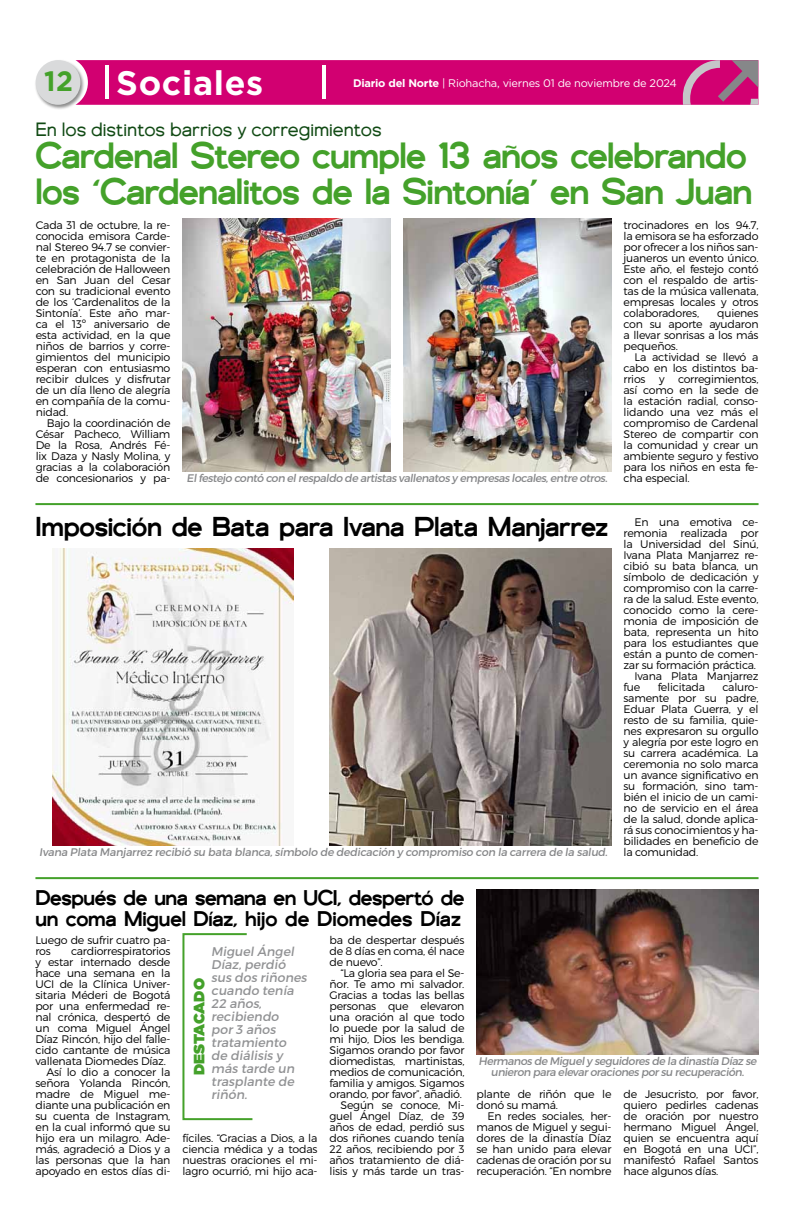
<style>
.page{position:relative;width:794px;height:1219px;background:#fff}
.page>*{position:absolute;margin:0;border:0;box-sizing:border-box;transform-origin:0 0}
.t1{font:500 36px/36px "Genova";letter-spacing:-.02em;color:#44a12a}
.t2{font:700 34px "Gotham";letter-spacing:.02em;color:#fff}
.t3{font:700 28px "Gotham";color:#44a12a}
.t4{font:500 27px "Genova";letter-spacing:-.01em;color:#000}
.t5{font:500 21px/21px "Genova";letter-spacing:-.02em;color:#000}
.t6{font:19px "Genova";color:#114a14}
.t7{font:900 15px "Gotham";color:#44a12a}
.t8{font:12.6px/13px "Trueno Rg It";color:#919294}
.t9{font:11px/11px "Trueno Lt";letter-spacing:-.02em;color:#000;text-align:justify}
.t10{font:11px/11px "Trueno Rg It";letter-spacing:-.04em;color:#868789;text-align:center}
.t11{font:11px "Trueno Rg It";letter-spacing:-.02em;color:#868789}
.t12{font:11px "Gotham";letter-spacing:-.02em;color:#fff}
.s1{font-weight:700}
</style>
<div class="page">
<svg style="left:85px;top:60px;width:673px;height:45px;background:#d00874"></svg>
<div style="left:35px;top:59px;width:50px;height:51px;background:#000;opacity:.45"></div>
<div style="left:36px;top:60px;width:44px;height:45px;background:#d9dadb;border-radius:50%"></div>
<hr style="left:105px;top:66px;width:4px;height:33px;background:#fff">
<hr style="left:322px;top:66px;width:3px;height:33px;background:#fff">
<img style="left:182px;top:218px;width:209px;height:253px">
<img style="left:403px;top:218px;width:208px;height:253px">
<hr style="left:35px;top:503px;width:723px;height:2px;background:#44a12a">
<img style="left:53px;top:548px;width:241px;height:297px">
<img style="left:329px;top:548px;width:282px;height:297px">
<hr style="left:35px;top:877px;width:723px;height:2px;background:#44a12a">
<img style="left:476px;top:889px;width:282px;height:165px">
<svg style="left:182px;top:933px;width:71px;height:188px"></svg>
<h2 class="t2" style="left:116px;top:61px;width:149px">Sociales</h2>
<h3 class="t3" style="left:44px;top:62px;width:30px">12</h3>
<p class="t12" style="left:353px;top:76px;width:325px"><span class="s1">Diario del Norte</span> | Riohacha, viernes 01 de noviembre de 2024</p>
<h3 class="t6" style="left:35px;top:119px;width:348px">En los distintos barrios y corregimientos</h3>
<h1 class="t1" style="left:35px;top:138px;width:718px">Cardenal Stereo cumple 13 años celebrando los ‘Cardenalitos de la Sintonía’ en San Juan</h1>
<p class="t9" style="left:36px;top:219px;width:136px">Cada 31 de octubre, la re&shy;conocida emisora Carde&shy;nal Stereo 94.7 se convier&shy;te en protagonista de la celebración de Halloween en San Juan del Cesar con su tradicional evento de los ‘Cardenalitos de la Sintonía’. Este año mar&shy;ca el 13º aniversario de esta actividad, en la que niños de barrios y corre&shy;gimientos del municipio esperan con entusiasmo recibir dulces y disfrutar de un día lleno de alegría en compañía de la comu&shy;nidad.</p>
<p class="t9" style="left:36px;top:417px;width:136px;text-indent:11px">Bajo la coordinación de César Pacheco, William De la Rosa, Andrés Fé&shy;lix Daza y Nasly Molina, y gracias a la colaboración de concesionarios y pa-</p>
<p class="t9" style="left:623px;top:219px;width:136px">trocinadores en los 94.7, la emisora se ha esforzado por ofrecer a los niños san&shy;juaneros un evento único.<br>Este año, el festejo contó con el respaldo de artis&shy;tas de la música vallenata, empresas locales y otros colaboradores,</p>
<p class="t9" style="left:623px;top:307px;width:136px;text-indent:94px">quienes con su aporte ayudaron a llevar sonrisas a los más pequeños.</p>
<p class="t9" style="left:623px;top:351px;width:136px;text-indent:11px">La actividad se llevó a cabo en los distintos ba&shy;rrios y corregimientos, así como en la sede de la estación radial, conso&shy;lidando una vez más el compromiso de Cardenal Stereo de compartir con la comunidad y crear un ambiente seguro y festivo para los niños en esta fe-</p>
<p class="t10" style="left:187px;top:473px;width:422px">El festejo contó con el respaldo de artistas vallenatos y empresas locales, entre otros.</p>
<p class="t9" style="left:623px;top:472px;width:68px">cha especial.</p>
<h3 class="t4" style="left:35px;top:510px;width:574px">Imposición de Bata para Ivana Plata Manjarrez</h3>
<p class="t9" style="left:634px;top:516px;width:125px">En una emotiva ce-</p>
<p class="t9" style="left:623px;top:527px;width:136px">remonia realizada por</p>
<p class="t9" style="left:623px;top:538px;width:136px">la Universidad del Sinú,</p>
<p class="t9" style="left:623px;top:549px;width:136px">Ivana Plata Manjarrez re-</p>
<p class="t9" style="left:623px;top:560px;width:136px">cibió su bata blanca, un</p>
<p class="t9" style="left:623px;top:571px;width:136px">símbolo de dedicación y</p>
<p class="t9" style="left:623px;top:582px;width:136px">compromiso con la carre-</p>
<p class="t9" style="left:623px;top:593px;width:136px">ra de la salud. Este evento,</p>
<p class="t9" style="left:623px;top:604px;width:136px">conocido como la cere-</p>
<p class="t9" style="left:623px;top:615px;width:136px">monia de imposición de</p>
<p class="t9" style="left:623px;top:626px;width:136px">bata, representa un hito</p>
<p class="t9" style="left:623px;top:637px;width:136px">para los estudiantes que</p>
<p class="t9" style="left:623px;top:648px;width:136px">están a punto de comen-</p>
<p class="t9" style="left:623px;top:659px;width:134px">zar su formación práctica.</p>
<p class="t9" style="left:634px;top:670px;width:125px">Ivana Plata Manjarrez</p>
<p class="t9" style="left:623px;top:681px;width:18px">fue</p>
<p class="t9" style="left:657px;top:681px;width:49px">felicitada</p>
<p class="t9" style="left:623px;top:681px;width:136px;text-indent:99px">caluro&shy;samente por su padre, Eduar Plata Guerra, y el resto de su familia, quie&shy;nes expresaron su orgullo y alegría por este logro en su carrera académica. La ceremonia no solo marca un avance significativo en su formación, sino tam&shy;bién el inicio de un cami&shy;no de servicio en el área de la salud, donde aplica&shy;rá sus conocimientos y ha&shy;bilidades en beneficio de la comunidad.</p>
<p class="t11" style="left:39px;top:845px;width:570px">Ivana Plata Manjarrez recibió su bata blanca, símbolo de dedicación y compromiso con la carrera de la salud.</p>
<h3 class="t5" style="left:35px;top:887px;width:430px">Después de una semana en UCI, despertó de un coma Miguel Díaz, hijo de Diomedes Díaz</h3>
<p class="t9" style="left:35px;top:934px;width:136px">Luego de sufrir cuatro pa&shy;ros</p>
<p class="t9" style="left:329px;top:934px;width:136px">ba de despertar después de 8 días en coma, él nace de nuevo”.</p>
<p class="t9" style="left:329px;top:967px;width:136px;text-align:right">“La gloria sea para el Se&shy;ñor. Te amo mi salvador.<br>Gracias a todas las bellas personas que elevaron una oración al que todo lo puede por la salud de mi hijo, Dios les bendiga.<br>Sigamos orando por favor diomedistas, martinistas, medios de comunicación, familia y amigos. Sigamos orando, por favor”, añadió.<br>Según se conoce, Mi&shy;guel Ángel Díaz, de 39 años de edad, perdió sus dos riñones cuando tenía<br>22 años, recibiendo por 3 años tratamiento de diá&shy;lisis y más tarde un tras-</p>
<p class="t8" style="left:211px;top:945px;width:97px">Miguel Ángel<br>Díaz, perdió sus dos riñones cuando tenía<br>22 años, recibiendo<br>por 3 años tratamiento<br>de diálisis y más tarde un trasplante de riñón.</p>
<p class="t9" style="left:71px;top:945px;width:101px">cardiorrespiratorios</p>
<p class="t9" style="left:35px;top:956px;width:136px">y estar internado desde</p>
<p class="t9" style="left:35px;top:967px;width:136px">hace una semana en la</p>
<p class="t9" style="left:35px;top:978px;width:136px">UCI de la Clínica Univer-</p>
<p class="t9" style="left:35px;top:989px;width:136px">sitaria Méderi de Bogotá</p>
<p class="t9" style="left:35px;top:1000px;width:136px">por una enfermedad re-</p>
<p class="t9" style="left:35px;top:1011px;width:136px">nal crónica, despertó de</p>
<p class="t9" style="left:35px;top:1022px;width:136px">un coma Miguel Ángel</p>
<p class="t9" style="left:35px;top:1033px;width:136px">Díaz Rincón, hijo del falle-</p>
<p class="t9" style="left:35px;top:1044px;width:136px">cido cantante de música</p>
<p class="t9" style="left:35px;top:1055px;width:132px">vallenata Diomedes Díaz.</p>
<p class="t9" style="left:46px;top:1066px;width:125px">Así lo dio a conocer la</p>
<p class="t9" style="left:35px;top:1077px;width:136px">señora Yolanda Rincón,</p>
<p class="t9" style="left:35px;top:1088px;width:136px">madre de Miguel me-</p>
<p class="t9" style="left:35px;top:1099px;width:136px">diante una publicación en</p>
<p class="t9" style="left:35px;top:1110px;width:136px">su cuenta de Instagram,</p>
<p class="t9" style="left:35px;top:1121px;width:136px">en la cual informó que su</p>
<p class="t9" style="left:35px;top:1132px;width:136px">hijo era un milagro. Ade-</p>
<p class="t9" style="left:35px;top:1143px;width:136px">más, agradeció a Dios y a</p>
<p class="t9" style="left:35px;top:1154px;width:136px">las personas que la han</p>
<p class="t9" style="left:35px;top:1165px;width:136px">apoyado en estos días di-</p>
<h3 class="t7" style="left:188px;top:1075px;width:98px;rotate:-90deg">DESTACADO</h3>
<p class="t9" style="left:182px;top:1132px;width:136px">fíciles. “Gracias a Dios, a la ciencia médica y a todas nuestras oraciones el mi&shy;lagro ocurrió, mi hijo aca-</p>
<p class="t10" style="left:478px;top:1056px;width:280px">Hermanos de Miguel y seguidores de la dinastía Díaz se unieron para elevar oraciones por su recuperación.</p>
<p class="t9" style="left:476px;top:1088px;width:136px">plante de riñón que le donó su mamá.</p>
<p class="t9" style="left:476px;top:1110px;width:136px;text-indent:11px">En redes sociales, her&shy;manos de Miguel y segui&shy;dores de la dinastía Díaz se han unido para elevar cadenas de oración por su recuperación. “En nombre</p>
<p class="t9" style="left:623px;top:1088px;width:136px">de Jesucristo, por favor, quiero pedirles cadenas de oración por nuestro hermano Miguel Ángel, quien se encuentra aquí en Bogotá en una UCI”, manifestó Rafael Santos hace algunos días.</p>
</div>
